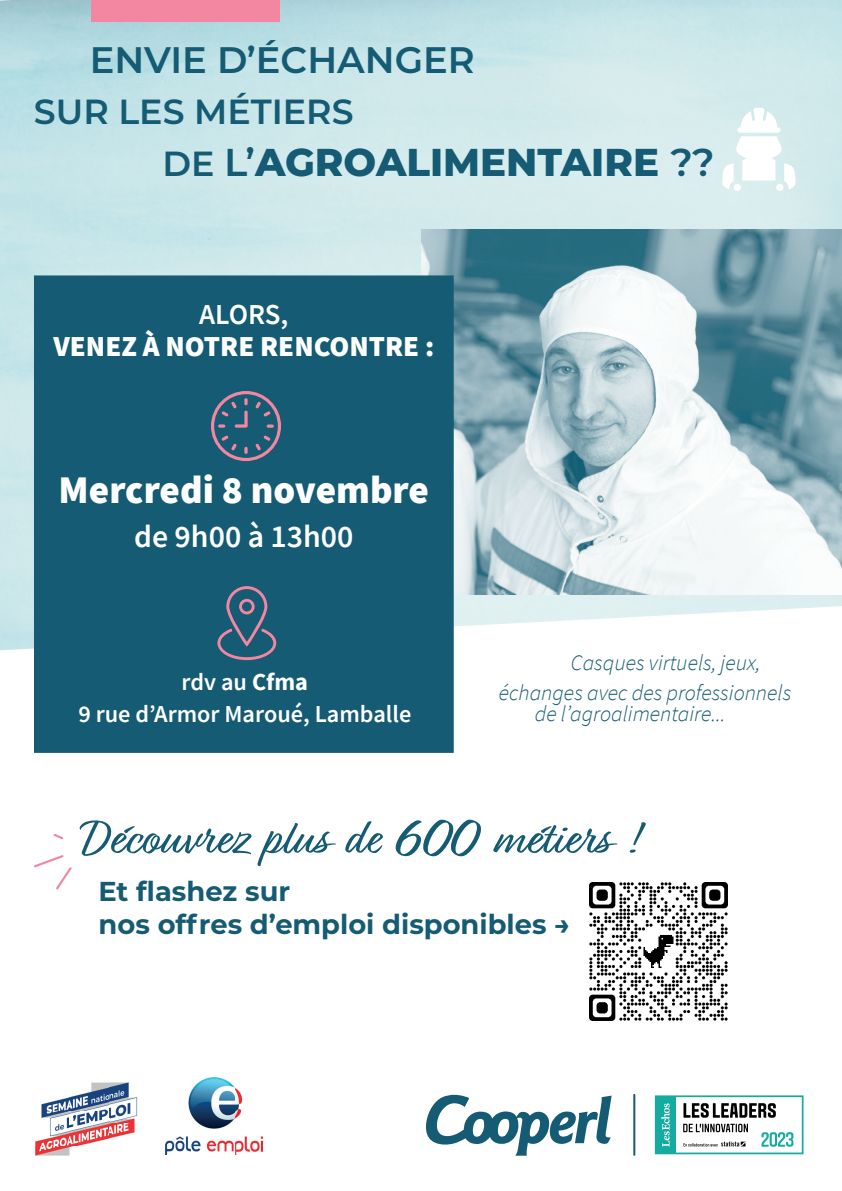
<style>
.page{position:relative;width:842px;height:1191px;background:#fff}
.page>*{position:absolute;margin:0;border:0;box-sizing:border-box;transform-origin:0 0}
.t1{font:50.1px "Relation";color:#145b73}
.t2{font:900 39px "Source Sans Pro";color:#fff}
.t3{font:800 38.8px "Montserrat";color:#145b73}
.t4{font:600 36.9px "Montserrat";color:#145b73}
.t5{font:600 34.8px "Montserrat";color:#145b73}
.t6{font:600 31.8px "Source Sans Pro";color:#fff}
.t7{font:900 28.8px "Source Sans Pro";color:#fff}
.t8{font:600 28.8px "Source Sans Pro";letter-spacing:-.005em;color:#fff}
.t9{font:700 27.3px/32.8px "Montserrat";color:#145b73}
.t10{font:600 24.3px/32px "Source Sans Pro";color:#fff;text-align:center}
.t11{font:italic 300 22px/29.5px "Source Sans Pro";color:#145b73}
.s1{font-weight:600;font-size:34.8px}
.s2{font-weight:600}
.s3{font-weight:700}
</style>
<div class="page">
<img style="left:0;top:0;width:842px;height:650px">
<div style="left:91px;top:0;width:189px;height:21px;background:#f386a0"></div>
<svg style="left:722px;top:108px;width:73px;height:82px"></svg>
<div style="left:734px;top:184px;width:7px;height:7px;background:#fff;border-radius:50%"></div>
<div style="left:776px;top:184px;width:7px;height:7px;background:#fff;border-radius:50%"></div>
<svg style="left:426px;top:1094px;width:186px;height:61px"></svg>
<div style="left:655px;top:1095px;width:148px;height:59px;border:2px solid #14aba0"></div>
<div style="left:656px;top:1096px;width:19px;height:57px;background:#14aba0"></div>
<svg style="left:661px;top:1103px;width:9px;height:43px"></svg>
<svg style="left:761px;top:1132px;width:32px;height:14px"></svg>
<svg style="left:683px;top:1141px;width:62px;height:5px"></svg>
<svg style="left:683px;top:1103px;width:93px;height:14px"></svg>
<svg style="left:683px;top:1123px;width:65px;height:9px"></svg>
<img style="left:166px;top:1077px;width:96px;height:78px">
<img style="left:35px;top:1082px;width:103px;height:74px">
<hr style="left:633px;top:1094px;width:2px;height:60px;background:#145b73">
<img style="left:421px;top:230px;width:421px;height:365px">
<div style="left:34px;top:275px;width:420px;height:478px;background:#145b73;border:1px solid #145b73"></div>
<svg style="left:217px;top:586px;width:59px;height:74px"></svg>
<svg style="left:211px;top:391px;width:70px;height:70px"></svg>
<svg style="left:34px;top:855px;width:38px;height:34px"></svg>
<svg style="left:53px;top:834px;width:10px;height:5px"></svg>
<img style="left:589px;top:882px;width:139px;height:139px">
<h3 class="t4" style="left:90px;top:34px;width:387px">ENVIE D’ÉCHANGER</h3>
<h3 class="t5" style="left:34px;top:87px;width:321px">SUR LES MÉTIERS</h3>
<h3 class="t3" style="left:162px;top:134px;width:554px"><span class="s1">DE</span> <span class="s2">L’</span>AGROALIMENTAIRE <span class="s2">??</span></h3>
<h3 class="t8" style="left:199px;top:295px;width:91px">ALORS,</h3>
<h3 class="t7" style="left:53px;top:326px;width:382px">VENEZ À NOTRE RENCONTRE :</h3>
<h2 class="t2" style="left:59px;top:463px;width:372px">Mercredi 8 novembre</h2>
<h3 class="t6" style="left:134px;top:515px;width:221px">de 9h00 à 13h00</h3>
<p class="t10" style="left:78px;top:666px;width:335px">rdv au <span class="s3">Cfma<br></span>9 rue d’Armor Maroué, Lamballe</p>
<p class="t11" style="left:499px;top:648px;width:294px;text-indent:72px">Casques virtuels, jeux, échanges avec des professionnels</p>
<p class="t11" style="left:535px;top:698px;width:192px">de l’agroalimentaire...</p>
<h1 class="t1" style="left:81px;top:809px;width:558px">Découvrez plus de <span class="s3">600</span> métiers !</h1>
<p class="t9" style="left:98px;top:873px;width:474px">Et flashez sur<br>nos offres d’emploi disponibles →</p>
</div>
